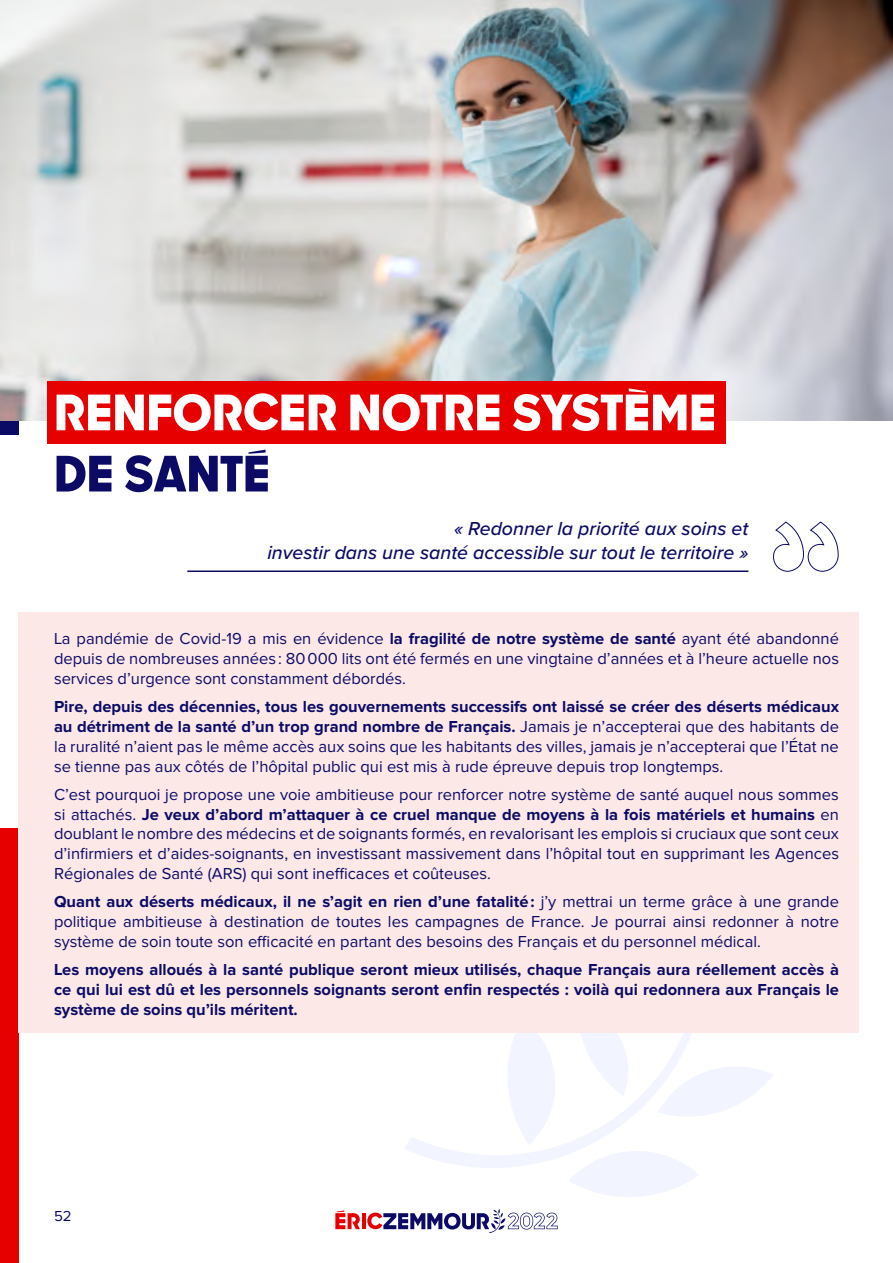
<style>
.page{position:relative;width:893px;height:1263px;background:#fff}
.page>*{position:absolute;margin:0;border:0;box-sizing:border-box;transform-origin:0 0}
.t1{font:700 51px "France 22";color:#fff}
.t2{font:700 51px "France 22";color:#0b0b66}
.t3{font:italic 500 19.5px/23.4px "Proxima Nova";color:#0b0b66;text-align:right}
.t4{font:16.5px/19.8px "Proxima Nova";color:#0b0b66;text-align:justify}
.t5{font:700 16.5px/19.8px "Proxima Nova";color:#0b0b66;text-align:justify}
.t6{font:15px "Proxima Nova";color:#0b0b66}
.s1{font-weight:700}
</style>
<div class="page">
<svg style="left:335px;top:1210px;width:25px;height:19px"></svg>
<hr style="left:362px;top:1213px;width:4px;height:16px;background:#e60000">
<svg style="left:367px;top:1067px;width:406px;height:166px"></svg>
<svg style="left:404px;top:1033px;width:314px;height:152px"></svg>
<div style="left:0;top:0;width:18px;height:434px;background:#0b0b66"></div>
<div style="left:0;top:829px;width:18px;height:434px;background:#e60000"></div>
<img style="left:0;top:0;width:893px;height:421px">
<div style="left:48px;top:381px;width:678px;height:63px;background:#e60000"></div>
<hr style="left:187px;top:570px;width:561px;height:2px;background:#0b0b66">
<div style="left:18px;top:612px;width:840px;height:421px;background:#fce8e7"></div>
<h1 class="t1" style="left:54px;top:388px;width:64px">RENFORCER</h1>
<h1 class="t1" style="left:348px;top:388px;width:31px">NOTRE</h1>
<h1 class="t1" style="left:512px;top:388px;width:170px">SYSTÈME</h1>
<h1 class="t2" style="left:54px;top:450px;width:100px">DE SANTÉ</h1>
<p class="t3" style="left:267px;top:516px;width:483px">« Redonner la priorité aux soins et<br>investir dans une santé accessible sur tout le territoire »</p>
<p class="t4" style="left:54px;top:629px;width:786px">La pandémie de Covid-19 a mis en évidence <span class="s1">la fragilité de notre système de santé</span> ayant été abandonné depuis de nombreuses années : 80000 lits ont été fermés en une vingtaine d’années et à l’heure actuelle nos</p>
<p class="t4" style="left:54px;top:669px;width:353px">services d’urgence sont constamment débordés.</p>
<p class="t4" style="left:54px;top:697px;width:786px"><span class="s1">Pire, depuis des décennies, tous les gouvernements successifs ont laissé se créer des déserts médicaux au détriment de la santé d’un trop grand nombre de Français.</span> Jamais je n’accepterai que des habitants de la ruralité n’aient pas le même accès aux soins que les habitants des villes, jamais je n’accepterai que l’État ne se tienne pas aux côtés de l’hôpital public qui est mis à rude épreuve depuis trop longtemps.</p>
<p class="t4" style="left:54px;top:785px;width:786px">C’est pourquoi je propose une voie ambitieuse pour renforcer notre système de santé auquel nous sommes si attachés. <span class="s1">Je veux d’abord m’attaquer à ce cruel manque de moyens à la fois matériels et humains</span> en doublant le nombre des médecins et de soignants formés, en revalorisant les emplois si cruciaux que sont ceux d’infirmiers et d’aides-soignants, en investissant massivement dans l’hôpital tout en supprimant les Agences Régionales de Santé (ARS) qui sont inefficaces et coûteuses.</p>
<p class="t4" style="left:54px;top:893px;width:786px"><span class="s1">Quant aux déserts médicaux, il ne s’agit en rien d’une fatalité:</span> j’y mettrai un terme grâce à une grande politique ambitieuse à destination de toutes les campagnes de France. Je pourrai ainsi redonner à notre système de soin toute son efficacité en partant des besoins des Français et du personnel médical.</p>
<p class="t5" style="left:54px;top:960px;width:787px">Les moyens alloués à la santé publique seront mieux utilisés, chaque Français aura réellement accès à ce qui lui est dû et les personnels soignants seront enfin respectés : voilà qui redonnera aux Français le système de soins qu’ils méritent.</p>
<p class="t6" style="left:54px;top:1209px;width:19px">52</p>
</div>
